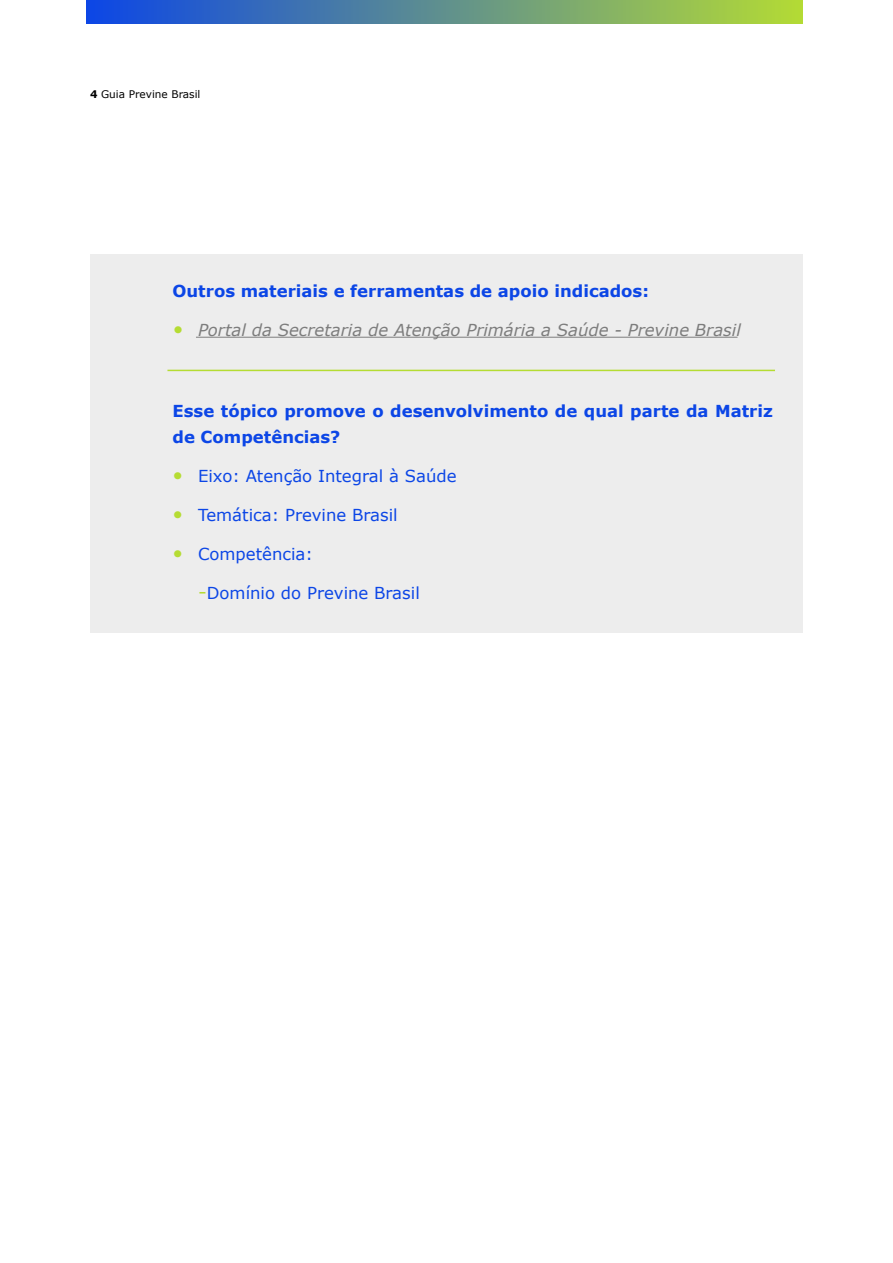
<style>
.page{position:relative;width:893px;height:1263px;background:#fff}
.page>*{position:absolute;margin:0;border:0;box-sizing:border-box;transform-origin:0 0}
.t1{font:700 16.5px/25.5px "Verdana";color:#0c46e6}
.t2{font:16.5px "Verdana";color:#0c46e6}
.t3{font:italic 16.5px "Verdana";color:#7d7d7d}
.t4{font:10.5px "Verdana";color:#000}
.s1{font-weight:700}
.s2{font-size:19.5px;color:#b5dc33}
</style>
<div class="page">
<div style="left:86px;top:0;width:716px;height:24px;background:linear-gradient(to right,#0c46e6,#b3da35)"></div>
<div style="left:90px;top:255px;width:713px;height:76px;background:#ededed"></div>
<div style="left:90px;top:294px;width:713px;height:76px;background:#ededed"></div>
<div style="left:90px;top:333px;width:713px;height:76px;background:#ededed"></div>
<div style="left:90px;top:375px;width:713px;height:101px;background:#ededed"></div>
<div style="left:90px;top:439px;width:713px;height:76px;background:#ededed"></div>
<div style="left:90px;top:478px;width:713px;height:76px;background:#ededed"></div>
<div style="left:90px;top:554px;width:713px;height:79px;background:#ededed"></div>
<hr style="left:167px;top:370px;width:608px;height:1px;background:#b5dc33">
<hr style="left:196px;top:337px;width:541px;height:1px;background:#7d7d7d">
<p class="t4" style="left:90px;top:87px;width:112px"><span class="s1">4</span> Guia Previne Brasil</p>
<p class="t1" style="left:172px;top:278px;width:478px">Outros materiais e ferramentas de apoio indicados:</p>
<p class="t3" style="left:172px;top:319px;width:570px"><span class="s2">•</span> Portal da Secretaria de Atenção Primária a Saúde - Previne Brasil</p>
<p class="t1" style="left:173px;top:398px;width:602px">Esse tópico promove o desenvolvimento de qual parte da Matriz de Competências?</p>
<p class="t2" style="left:172px;top:465px;width:286px"><span class="s2">•</span> Eixo: Atenção Integral à Saúde</p>
<p class="t2" style="left:172px;top:504px;width:227px"><span class="s2">•</span> Temática: Previne Brasil</p>
<p class="t2" style="left:172px;top:543px;width:142px"><span class="s2">•</span> Competência:</p>
<p class="t2" style="left:198px;top:582px;width:223px"><span class="s2">-</span>Domínio do Previne Brasil</p>
</div>
